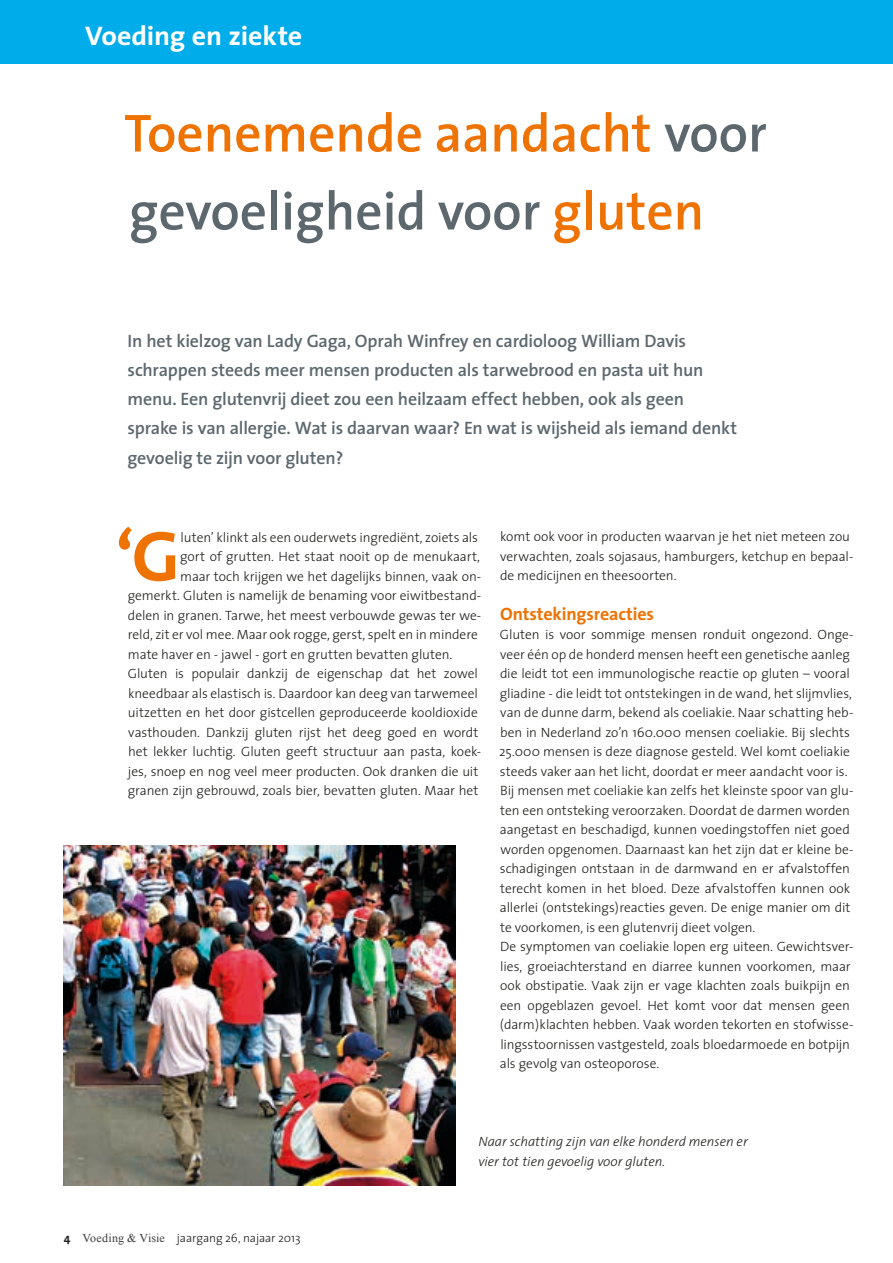
<style>
.page{position:relative;width:893px;height:1263px;background:#fff}
.page>*{position:absolute;margin:0;border:0;box-sizing:border-box;transform-origin:0 0}
.t1{font:700 71.25px "The Sans";color:#ee7303}
.t2{font:600 54px/78px "The Sans";color:#ee7303}
.t3{font:700 27px "The Sans";letter-spacing:-.01em;color:#fff;scale:1.04 1}
.t4{font:600 18px/29.2px "The Sans";letter-spacing:-.01em;color:#5d686e}
.t5{font:700 18px "The Sans";letter-spacing:-.005em;color:#ee7303}
.t6{font:300 13.5px/19.5px "The Sans";letter-spacing:-.005em;color:#1d1d1b}
.t7{font:italic 300 13.5px/19.5px "The Sans";color:#1d1d1b}
.t8{font:300 12px "The Sans";letter-spacing:-.01em;color:#1d1d1b}
.s1{color:#5d686e}
.s2{font-weight:700}
.s3{font-family:"Times New Roman";font-weight:400;color:#3d3d3c}
</style>
<div class="page">
<div style="left:0;top:0;width:893px;height:64px;background:#00ace9"></div>
<img style="left:64px;top:845px;width:391px;height:340px">
<h3 class="t3" style="left:85px;top:13px;width:211px">Voeding en ziekte</h3>
<h2 class="t2" style="left:124px;top:93px;width:644px">Toenemende aandacht <span class="s1">voor gevoeligheid voor</span> gluten</h2>
<p class="t4" style="left:128px;top:325px;width:611px">In het kielzog van Lady Gaga, Oprah Winfrey en cardioloog William Davis schrappen steeds meer mensen producten als tarwebrood en pasta uit hun menu. Een glutenvrij dieet zou een heilzaam effect hebben, ook als geen sprake is van allergie. Wat is daarvan waar? En wat is wijsheid als iemand denkt gevoelig te zijn voor gluten?</p>
<h1 class="t1" style="left:115px;top:497px;width:66px">‘G</h1>
<p class="t6" style="left:181px;top:527px;width:299px">luten’ klinkt als een ouderwets ingrediënt, zoiets als</p>
<p class="t6" style="left:180px;top:546px;width:301px">gort of grutten. Het staat nooit op de menukaart,</p>
<p class="t6" style="left:180px;top:566px;width:303px">maar toch krijgen we het dagelijks binnen, vaak on-</p>
<p class="t6" style="left:128px;top:585px;width:355px">gemerkt. Gluten is namelijk de benaming voor eiwitbestand-</p>
<p class="t6" style="left:128px;top:605px;width:355px">delen in granen. Tarwe, het meest verbouwde gewas ter we-</p>
<p class="t6" style="left:128px;top:624px;width:351px">reld, zit er vol mee. Maar ook rogge, gerst, spelt en in mindere</p>
<p class="t6" style="left:128px;top:644px;width:326px">mate haver en - jawel - gort en grutten bevatten gluten.</p>
<p class="t6" style="left:128px;top:663px;width:351px">Gluten is populair dankzij de eigenschap dat het zowel</p>
<p class="t6" style="left:128px;top:683px;width:351px">kneedbaar als elastisch is. Daardoor kan deeg van tarwemeel</p>
<p class="t6" style="left:128px;top:702px;width:351px">uitzetten en het door gistcellen geproduceerde kooldioxide</p>
<p class="t6" style="left:128px;top:722px;width:352px">vasthouden. Dankzij gluten rijst het deeg goed en wordt</p>
<p class="t6" style="left:128px;top:741px;width:355px">het lekker luchtig. Gluten geeft structuur aan pasta, koek-</p>
<p class="t6" style="left:128px;top:761px;width:352px">jes, snoep en nog veel meer producten. Ook dranken die uit</p>
<p class="t6" style="left:128px;top:780px;width:352px">granen zijn gebrouwd, zoals bier, bevatten gluten. Maar het</p>
<p class="t6" style="left:500px;top:527px;width:355px">komt ook voor in producten waarvan je het niet meteen zou verwachten, zoals sojasaus, hamburgers, ketchup en bepaal&shy;de medicijnen en theesoorten.</p>
<h3 class="t5" style="left:500px;top:598px;width:156px">Ontstekingsreacties</h3>
<p class="t6" style="left:499px;top:624px;width:356px">Gluten is voor sommige mensen ronduit ongezond. Onge&shy;veer één op de honderd mensen heeft een genetische aanleg die leidt tot een immunologische reactie op gluten – vooral gliadine - die leidt tot ontstekingen in de wand, het slijmvlies, van de dunne darm, bekend als coeliakie. Naar schatting heb&shy;ben in Nederland zo’n 160.000 mensen coeliakie. Bij slechts 25.000 mensen is deze diagnose gesteld. Wel komt coeliakie steeds vaker aan het licht, doordat er meer aandacht voor is.<br>Bij mensen met coeliakie kan zelfs het kleinste spoor van glu&shy;ten een ontsteking veroorzaken. Doordat de darmen worden aangetast en beschadigd, kunnen voedingstoffen niet goed worden opgenomen. Daarnaast kan het zijn dat er kleine be&shy;schadigingen ontstaan in de darmwand en er afvalstoffen terecht komen in het bloed. Deze afvalstoffen kunnen ook allerlei (ontstekings)reacties geven. De enige manier om dit te voorkomen, is een glutenvrij dieet volgen.<br>De symptomen van coeliakie lopen erg uiteen. Gewichtsver&shy;lies, groeiachterstand en diarree kunnen voorkomen, maar ook obstipatie. Vaak zijn er vage klachten zoals buikpijn en een opgeblazen gevoel. Het komt voor dat mensen geen (darm)klachten hebben. Vaak worden tekorten en stofwisse&shy;lingsstoornissen vastgesteld, zoals bloedarmoede en botpijn als gevolg van osteoporose.</p>
<p class="t8" style="left:64px;top:1228px;width:238px"><span class="s2">4</span> <span class="s3">Voeding &amp; Visie</span> jaargang 26, najaar 2013</p>
<p class="t7" style="left:478px;top:1131px;width:271px">Naar schatting zijn van elke honderd mensen er vier tot tien gevoelig voor gluten.</p>
</div>
